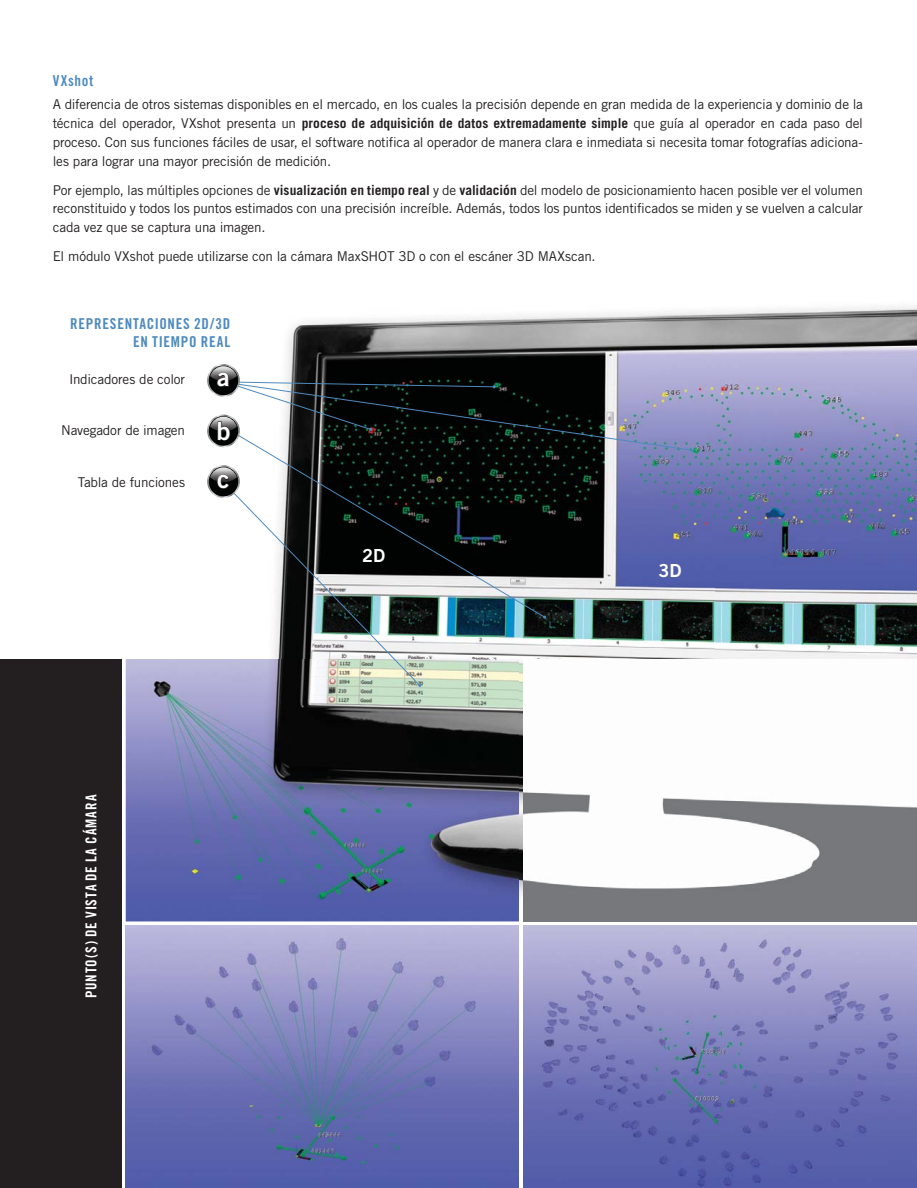
<style>
.page{position:relative;width:917px;height:1188px;background:#fff}
.page>*{position:absolute;margin:0;border:0;box-sizing:border-box;transform-origin:0 0}
.t1{font:25.2px/53.4px "Trade Gothic Bold Two";color:#fff}
.t2{font:18px "Trade Gothic Bold Two";color:#fff}
.t3{font:15px/18px "Trade Gothic Bold Cond Twenty";letter-spacing:.05em;color:#4e8abe;text-align:right}
.t4{font:15px "Trade Gothic Bold Cond Twenty";letter-spacing:.06em;color:#fff}
.t5{font:13.5px/18.8px "Trade Gothic";letter-spacing:-.01em;color:#231f20;text-align:justify}
.s1{font-weight:700}
</style>
<div class="page">
<div style="left:0;top:659px;width:122px;height:529px;background:#231f20"></div>
<img style="left:126px;top:926px;width:393px;height:262px">
<img style="left:126px;top:659px;width:393px;height:262px">
<div style="left:523px;top:659px;width:394px;height:262px;background:#77787b"></div>
<img style="left:263px;top:704px;width:256px;height:205px">
<img style="left:230px;top:687px;width:33px;height:217px">
<img style="left:263px;top:311px;width:452px;height:393px">
<img style="left:715px;top:306px;width:202px;height:353px">
<img style="left:519px;top:703px;width:4px;height:192px">
<img style="left:523px;top:659px;width:394px;height:230px">
<img style="left:523px;top:926px;width:394px;height:262px">
<svg style="left:263px;top:452px;width:283px;height:166px;background:#262f30"></svg>
<svg style="left:207px;top:364px;width:486px;height:88px;background:#474b51"></svg>
<svg style="left:207px;top:465px;width:214px;height:222px"></svg>
<p class="t3" style="left:53px;top:73px;width:42px">VXshot</p>
<p class="t5" style="left:53px;top:96px;width:811px">A diferencia de otros sistemas disponibles en el mercado, en los cuales la precisión depende en gran medida de la experiencia y dominio de la técnica del operador, VXshot presenta un <span class="s1">proceso de adquisición de datos extremadamente simple</span> que guía al operador en cada paso del proceso. Con sus funciones fáciles de usar, el software notifica al operador de manera clara e inmediata si necesita tomar fotografías adiciona&shy;les para lograr una mayor precisión de medición.</p>
<p class="t5" style="left:53px;top:182px;width:811px">Por ejemplo, las múltiples opciones de <span class="s1">visualización en tiempo real</span> y de <span class="s1">validación</span> del modelo de posicionamiento hacen posible ver el volumen reconstituido y todos los puntos estimados con una precisión increíble. Además, todos los puntos identificados se miden y se vuelven a calcular cada vez que se captura una imagen.</p>
<p class="t5" style="left:53px;top:248px;width:544px">El módulo VXshot puede utilizarse con la cámara MaxSHOT 3D o con el escáner 3D MAXscan.</p>
<p class="t3" style="left:70px;top:316px;width:162px">REPRESENTACIONES 2D/3D<br>EN TIEMPO REAL</p>
<h1 class="t1" style="left:216px;top:353px;width:16px">a b</h1>
<p class="t5" style="left:69px;top:371px;width:118px">Indicadores de color</p>
<p class="t5" style="left:61px;top:423px;width:125px">Navegador de imagen</p>
<p class="t5" style="left:78px;top:474px;width:109px">Tabla de funciones</p>
<h1 class="t1" style="left:217px;top:455px;width:14px">c</h1>
<p class="t4" style="left:86px;top:998px;width:205px;rotate:-90deg">PUNTO(S) DE VISTA DE LA CÁMARA</p>
<h2 class="t2" style="left:362px;top:549px;width:25px">2D</h2>
<h2 class="t2" style="left:658px;top:564px;width:24px">3D</h2>
</div>
